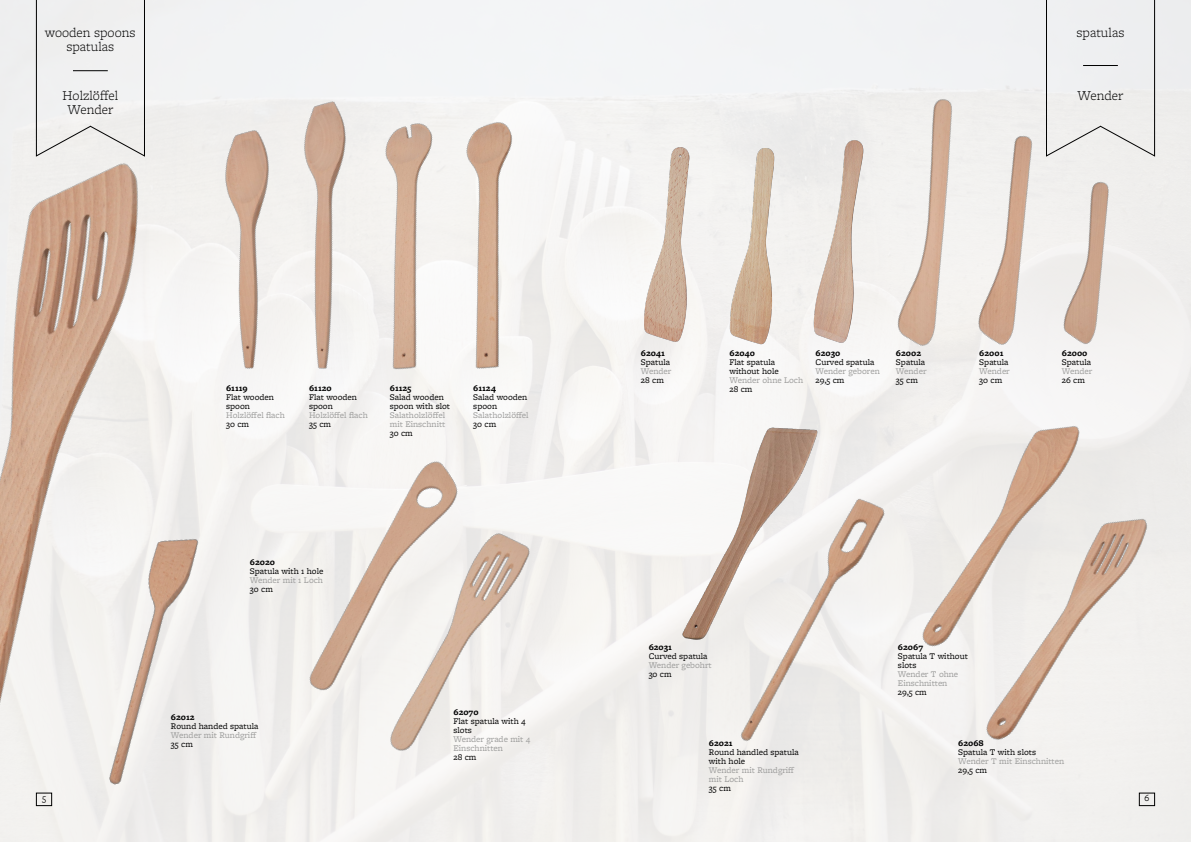
<style>
.page{position:relative;width:1191px;height:842px;background:#f3f2f1}
.page>*{position:absolute;margin:0;border:0;box-sizing:border-box;transform-origin:0 0}
.t1{font:300 14px/14px "Freight Micro Pro";color:#000;text-align:center}
.t2{font:9.5px "Freight Macro Pro";color:#000}
.t3{font:9px/9px "Freight Micro Pro";color:#000}
.t4{font:9px/9px "Freight Micro Pro";color:#9d9d9c}
.t5{font:700 9px "Freight Micro Pro";color:#000}
</style>
<div class="page">
<img style="left:0;top:151px;width:145px;height:552px">
<img style="left:225px;top:130px;width:44px;height:239px">
<img style="left:304px;top:101px;width:42px;height:268px">
<img style="left:385px;top:123px;width:51px;height:247px">
<img style="left:464px;top:122px;width:48px;height:247px">
<img style="left:304px;top:451px;width:154px;height:252px">
<img style="left:374px;top:522px;width:158px;height:229px">
<img style="left:644px;top:147px;width:46px;height:195px">
<img style="left:729px;top:148px;width:56px;height:197px">
<img style="left:813px;top:140px;width:51px;height:203px">
<img style="left:897px;top:99px;width:56px;height:247px">
<img style="left:978px;top:135px;width:55px;height:210px">
<img style="left:1063px;top:181px;width:46px;height:163px">
<img style="left:682px;top:421px;width:138px;height:224px">
<img style="left:922px;top:426px;width:164px;height:221px">
<img style="left:731px;top:496px;width:159px;height:253px">
<img style="left:985px;top:509px;width:163px;height:231px">
<div style="left:36px;top:793px;width:16px;height:13px;border:1px solid #000"></div>
<div style="left:1139px;top:793px;width:16px;height:13px;border:1px solid #000"></div>
<svg style="left:36px;top:0;width:109px;height:157px"></svg>
<svg style="left:1046px;top:0;width:109px;height:157px"></svg>
<hr style="left:73px;top:70px;width:35px;height:1px;background:#000">
<img style="left:36px;top:520px;width:224px;height:282px">
<h1 class="t1" style="left:45px;top:25px;width:92px">wooden spoons spatulas</h1>
<h1 class="t1" style="left:63px;top:88px;width:57px">Holzlöffel<br>Wender</h1>
<h1 class="t1" style="left:1076px;top:25px;width:49px">spatulas</h1>
<h1 class="t1" style="left:1077px;top:88px;width:47px">Wender</h1>
<p class="t5" style="left:226px;top:382px;width:23px">61119</p>
<p class="t3" style="left:226px;top:393px;width:49px">Flat wooden spoon</p>
<p class="t4" style="left:226px;top:411px;width:60px">Holzlöffel flach</p>
<p class="t3" style="left:226px;top:420px;width:24px">30 cm</p>
<p class="t5" style="left:309px;top:382px;width:24px">61120</p>
<p class="t3" style="left:309px;top:393px;width:49px">Flat wooden spoon</p>
<p class="t4" style="left:309px;top:411px;width:60px">Holzlöffel flach</p>
<p class="t3" style="left:309px;top:420px;width:23px">35 cm</p>
<p class="t5" style="left:641px;top:347px;width:26px">62041</p>
<p class="t3" style="left:641px;top:357px;width:31px">Spatula</p>
<p class="t4" style="left:641px;top:366px;width:32px">Wender</p>
<p class="t3" style="left:641px;top:375px;width:25px">28 cm</p>
<p class="t5" style="left:729px;top:347px;width:27px">62040</p>
<p class="t3" style="left:729px;top:357px;width:51px">Flat spatula without hole</p>
<p class="t4" style="left:729px;top:375px;width:75px">Wender ohne Loch</p>
<p class="t5" style="left:390px;top:382px;width:23px">61125</p>
<p class="t3" style="left:729px;top:384px;width:25px">28 cm</p>
<p class="t3" style="left:390px;top:393px;width:62px">Salad wooden spoon with slot</p>
<p class="t4" style="left:390px;top:411px;width:57px">Salatholzlöffel mit Einschnitt</p>
<p class="t3" style="left:390px;top:429px;width:24px">30 cm</p>
<p class="t5" style="left:473px;top:382px;width:24px">61124</p>
<p class="t3" style="left:473px;top:393px;width:55px">Salad wooden spoon</p>
<p class="t4" style="left:473px;top:411px;width:57px">Salatholzlöffel</p>
<p class="t3" style="left:473px;top:420px;width:24px">30 cm</p>
<p class="t5" style="left:815px;top:347px;width:26px">62030</p>
<p class="t3" style="left:815px;top:357px;width:60px">Curved spatula</p>
<p class="t4" style="left:815px;top:366px;width:66px">Wender geboren</p>
<p class="t3" style="left:815px;top:375px;width:30px">29,5 cm</p>
<p class="t5" style="left:896px;top:347px;width:27px">62002</p>
<p class="t3" style="left:896px;top:357px;width:31px">Spatula</p>
<p class="t4" style="left:896px;top:366px;width:32px">Wender</p>
<p class="t3" style="left:896px;top:375px;width:23px">35 cm</p>
<p class="t5" style="left:979px;top:347px;width:26px">62001</p>
<p class="t3" style="left:979px;top:357px;width:31px">Spatula</p>
<p class="t4" style="left:979px;top:366px;width:32px">Wender</p>
<p class="t3" style="left:979px;top:375px;width:24px">30 cm</p>
<p class="t5" style="left:250px;top:555px;width:27px">62020</p>
<p class="t3" style="left:250px;top:566px;width:75px">Spatula with 1 hole</p>
<p class="t4" style="left:250px;top:575px;width:75px">Wender mit 1 Loch</p>
<p class="t3" style="left:250px;top:584px;width:24px">30 cm</p>
<p class="t5" style="left:648px;top:641px;width:25px">62031</p>
<p class="t3" style="left:648px;top:651px;width:60px">Curved spatula</p>
<p class="t4" style="left:648px;top:660px;width:65px">Wender gebohrt</p>
<p class="t3" style="left:648px;top:669px;width:24px">30 cm</p>
<p class="t5" style="left:898px;top:641px;width:27px">62067</p>
<p class="t3" style="left:898px;top:651px;width:71px">Spatula T without slots</p>
<p class="t4" style="left:898px;top:669px;width:62px">Wender T ohne<br>Einschnitten</p>
<p class="t3" style="left:898px;top:687px;width:30px">29,5 cm</p>
<p class="t5" style="left:1061px;top:347px;width:27px">62000</p>
<p class="t3" style="left:1061px;top:357px;width:31px">Spatula</p>
<p class="t4" style="left:1061px;top:366px;width:32px">Wender</p>
<p class="t3" style="left:1061px;top:375px;width:25px">26 cm</p>
<p class="t5" style="left:453px;top:705px;width:27px">62070</p>
<p class="t3" style="left:453px;top:716px;width:74px">Flat spatula with 4 slots</p>
<p class="t4" style="left:453px;top:734px;width:78px">Wender grade mit 4<br>Einschnitten</p>
<p class="t3" style="left:453px;top:752px;width:25px">28 cm</p>
<p class="t5" style="left:171px;top:710px;width:25px">62012</p>
<p class="t3" style="left:171px;top:721px;width:89px">Round handed spatula</p>
<p class="t4" style="left:171px;top:730px;width:87px">Wender mit Rundgriff</p>
<p class="t3" style="left:171px;top:739px;width:23px">35 cm</p>
<p class="t5" style="left:709px;top:736px;width:25px">62021</p>
<p class="t3" style="left:709px;top:747px;width:91px">Round handled spatula with hole</p>
<p class="t4" style="left:709px;top:765px;width:87px">Wender mit Rundgriff mit Loch</p>
<p class="t3" style="left:709px;top:783px;width:23px">35 cm</p>
<p class="t5" style="left:958px;top:736px;width:27px">62068</p>
<p class="t3" style="left:958px;top:747px;width:79px">Spatula T with slots</p>
<p class="t4" style="left:958px;top:756px;width:107px">Wender T mit Einschnitten</p>
<p class="t3" style="left:958px;top:765px;width:30px">29,5 cm</p>
<p class="t2" style="left:42px;top:791px;width:6px">5</p>
<p class="t2" style="left:1144px;top:791px;width:6px">6</p>
</div>
